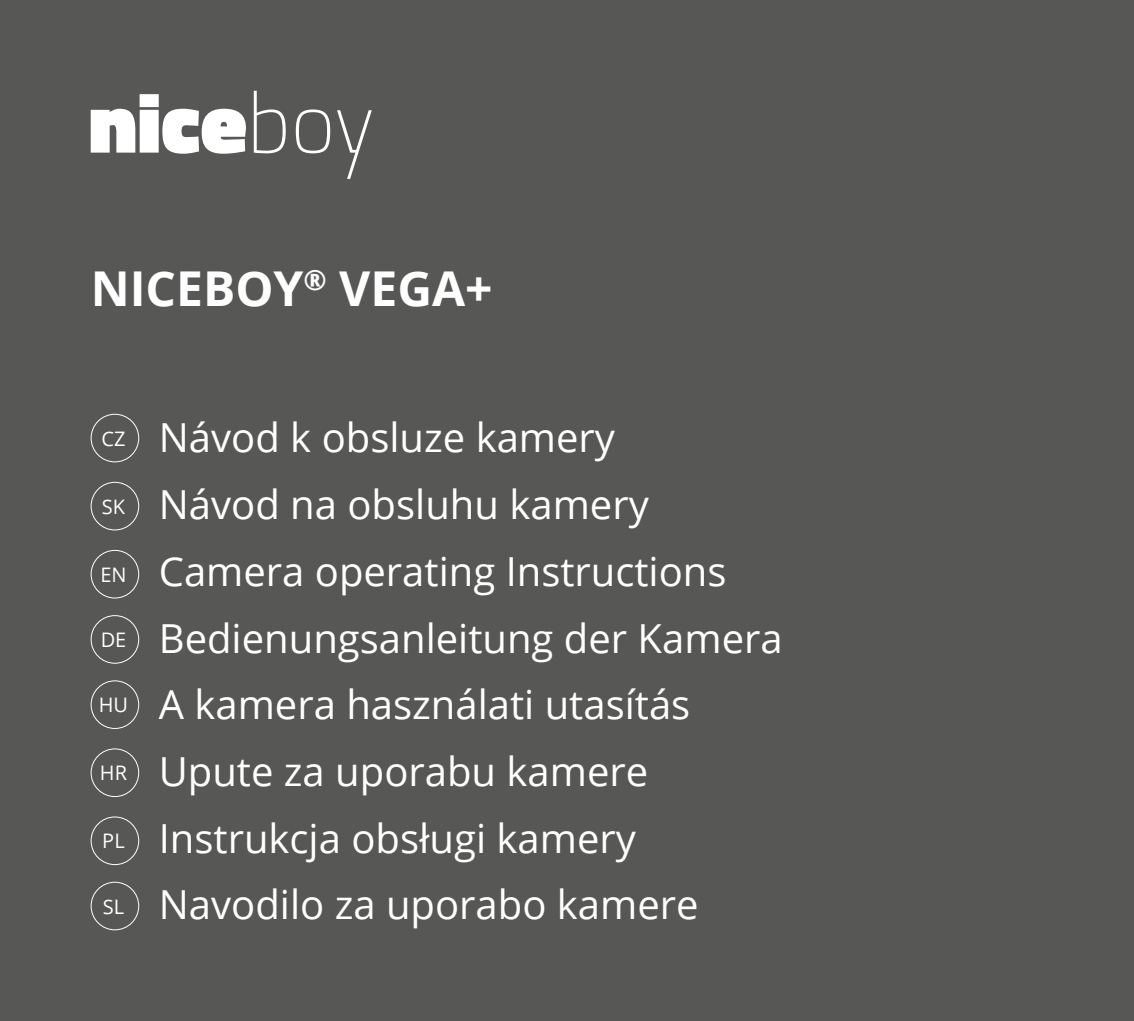
<style>
.page{position:relative;width:1134px;height:1021px;background:#fff}
.page>*{position:absolute;margin:0;border:0;box-sizing:border-box;transform-origin:0 0}
.t1{font:700 48px "Open Sans";color:#fff}
.t2{font:40px/66.8px "Open Sans";color:#fff}
.t3{font:20px "Open Sans";color:#fff}
</style>
<div class="page">
<div style="left:0;top:0;width:1134px;height:1020px;background:#575756"></div>
<svg style="left:91px;top:94px;width:155px;height:60px"></svg>
<svg style="left:254px;top:91px;width:32px;height:62px"></svg>
<svg style="left:296px;top:109px;width:34px;height:44px"></svg>
<svg style="left:337px;top:110px;width:35px;height:69px"></svg>
<div style="left:91px;top:414px;width:48px;height:48px;border:1px solid #fff;border-radius:50%"></div>
<div style="left:91px;top:680px;width:48px;height:49px;border:1px solid #fff;border-radius:50%"></div>
<div style="left:91px;top:550px;width:48px;height:48px;border:1px solid #fff;border-radius:50%"></div>
<div style="left:91px;top:816px;width:48px;height:49px;border:1px solid #fff;border-radius:50%"></div>
<div style="left:91px;top:482px;width:48px;height:48px;border:1px solid #fff;border-radius:50%"></div>
<div style="left:91px;top:748px;width:48px;height:49px;border:1px solid #fff;border-radius:50%"></div>
<div style="left:91px;top:615px;width:48px;height:48px;border:1px solid #fff;border-radius:50%"></div>
<div style="left:91px;top:881px;width:48px;height:49px;border:1px solid #fff;border-radius:50%"></div>
<p class="t1" style="left:91px;top:255px;width:403px">NICEBOY<sup>®</sup> VEGA+</p>
<p class="t3" style="left:101px;top:425px;width:26px">CZ</p>
<p class="t3" style="left:102px;top:493px;width:25px">SK</p>
<p class="t3" style="left:100px;top:561px;width:28px">EN</p>
<p class="t3" style="left:101px;top:626px;width:27px">DE</p>
<p class="t3" style="left:99px;top:691px;width:31px">HU</p>
<p class="t3" style="left:100px;top:759px;width:29px">HR</p>
<p class="t3" style="left:102px;top:827px;width:24px">PL</p>
<p class="t3" style="left:103px;top:892px;width:23px">SL</p>
<p class="t2" style="left:159px;top:403px;width:625px">Návod k obsluze kamery<br>Návod na obsluhu kamery<br>Camera operating Instructions<br>Bedienungsanleitung der Kamera<br>A kamera használati utasítás<br>Upute za uporabu kamere<br>Instrukcja obsługi kamery<br>Navodilo za uporabo kamere</p>
</div>
